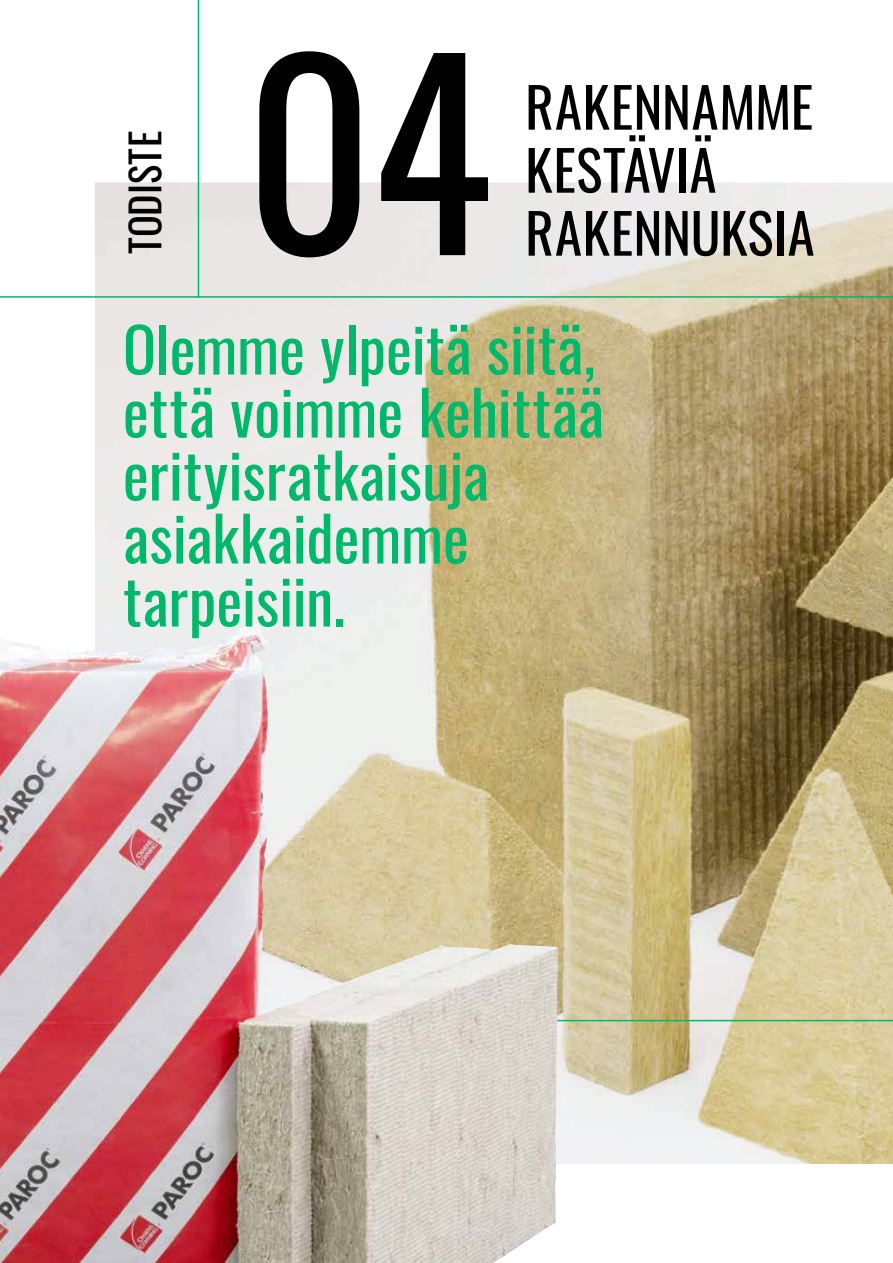
<style>
.page{position:relative;width:893px;height:1263px;background:#fff}
.page>*{position:absolute;margin:0;border:0;box-sizing:border-box;transform-origin:0 0}
.t1{font:249.45px "Oswald";color:#000}
.t2{font:61.5px/63px "Oswald";color:#00b869}
.t3{font:55.05px/63px "Oswald";letter-spacing:.005em;color:#000}
.t4{font:40.5px "Oswald";letter-spacing:.005em;color:#000}
</style>
<div class="page">
<img style="left:96px;top:183px;width:797px;height:980px">
<hr style="left:0;top:296px;width:893px;height:2px;background:#00b869">
<hr style="left:198px;top:0;width:1px;height:298px;background:#00b869">
<hr style="left:0;top:1020px;width:893px;height:1px;background:#00b869">
<img style="left:0;top:617px;width:565px;height:646px">
<p class="t4" style="left:109px;top:254px;width:125px;rotate:-90deg">TODISTE</p>
<h1 class="t1" style="left:245px;top:-68px;width:248px">04</h1>
<p class="t3" style="left:525px;top:70px;width:290px">RAKENNAMME<br>KESTÄVIÄ</p>
<p class="t3" style="left:525px;top:196px;width:291px">RAKENNUKSIA</p>
<p class="t2" style="left:123px;top:312px;width:483px">Olemme ylpeitä siitä, että voimme kehittää erityisratkaisuja asiakkaidemme tarpeisiin.</p>
</div>
